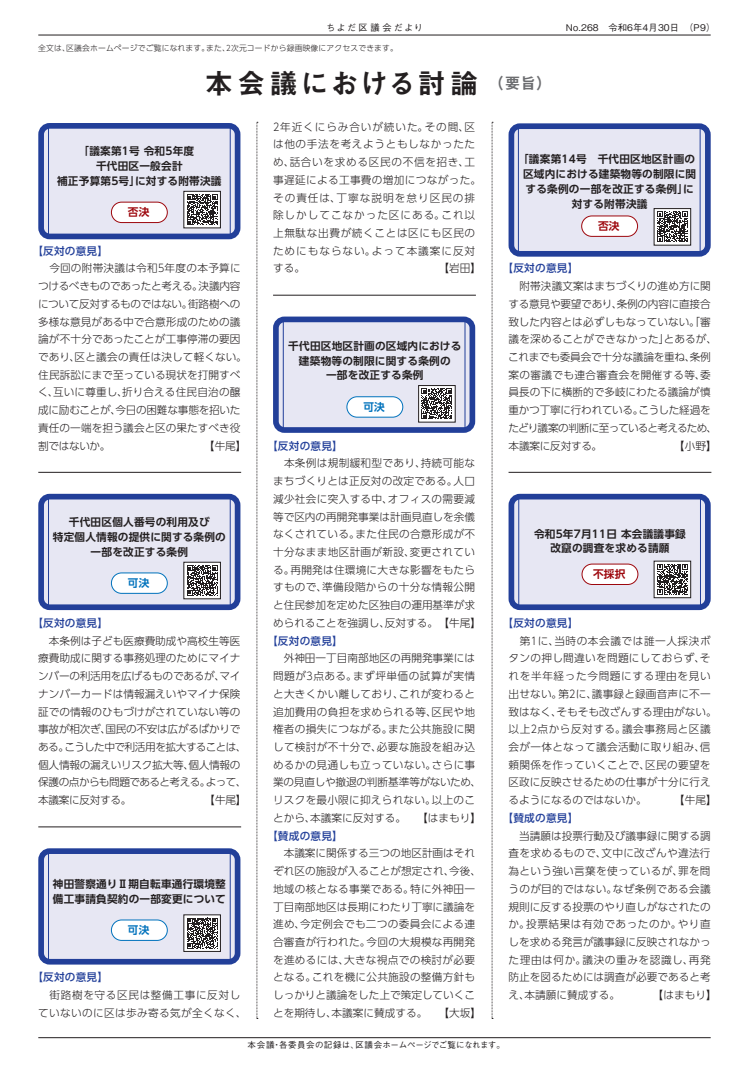
<style>
.page{position:relative;width:749px;height:1072px;background:#fff}
.page>*{position:absolute;margin:0;border:0;box-sizing:border-box;transform-origin:0 0}
.t1{font:28.3px "Midashi Go Pr 6 N MB31";letter-spacing:.08em;color:#231f20}
.t2{font:300 10.6px/17.7px "UD Shin Go Pro";letter-spacing:.01em;color:#231f20}
.t3{font:700 10.6px/14.9px "UD Shin Go Pr 6 N De";letter-spacing:.02em;color:#231f20;text-align:center}
.t4{font:300 10.6px/17.7px "UD Shin Go Pro";letter-spacing:-.025em;color:#231f20}
.t5{font:300 10.6px/17.7px "UD Shin Go Pro";letter-spacing:-.01em;color:#231f20}
.t6{font:300 10.6px/17.7px "UD Shin Go Pro";letter-spacing:.03em;color:#231f20}
.t7{font:300 10.6px/17.7px "UD Shin Go Pro";letter-spacing:.06em;color:#231f20;scale:.9 1}
.t8{font:500 10.6px "UD Shin Go Pro";letter-spacing:.02em;color:#223f99}
.t9{font:300 10.6px/17.7px "UD Shin Go Pro";letter-spacing:.035em;color:#231f20}
.t10{font:700 10.6px "UD Shin Go Pr 6 N De";letter-spacing:.02em;color:#9d070d}
.t11{font:700 10.6px "UD Shin Go Pr 6 N De";color:#0072bc}
.t12{font:500 9.2px "Gothic BBB Pro";letter-spacing:.02em;color:#231f20}
.t13{font:500 9.2px "Gothic BBB Pr 6 N";letter-spacing:.18em;color:#231f20}
.t14{font:500 8.5px "Gothic BBB Pr 6 N";letter-spacing:.015em;color:#231f20}
.t15{font:300 7.8px "UD Shin Go Pro";letter-spacing:.02em;color:#231f20}
</style>
<div class="page">
<div style="left:41px;top:126px;width:196px;height:110px;background:#e7e7f3;border-radius:9px"></div>
<div style="left:38px;top:123px;width:202px;height:116px;border:6px solid #223f99;border-radius:9px"></div>
<div style="left:111px;top:202px;width:56px;height:20px;background:#fff;border-radius:10px"></div>
<div style="left:111px;top:202px;width:57px;height:21px;border:1px solid #9d070d;border-radius:10px"></div>
<hr style="left:48px;top:124px;width:1px;height:114px;background:#223f99">
<hr style="left:230px;top:124px;width:1px;height:114px;background:#223f99">
<div style="left:41px;top:496px;width:196px;height:111px;background:#e7e7f3;border-radius:9px"></div>
<div style="left:38px;top:494px;width:202px;height:116px;border:6px solid #223f99;border-radius:9px"></div>
<div style="left:111px;top:573px;width:56px;height:20px;background:#fff;border-radius:10px"></div>
<div style="left:111px;top:572px;width:57px;height:22px;border:1px solid #0072bc;border-radius:10px"></div>
<hr style="left:48px;top:495px;width:1px;height:114px;background:#223f99">
<hr style="left:230px;top:495px;width:1px;height:114px;background:#223f99">
<div style="left:41px;top:851px;width:196px;height:110px;background:#e7e7f3;border-radius:9px"></div>
<div style="left:38px;top:848px;width:202px;height:116px;border:6px solid #223f99;border-radius:9px"></div>
<div style="left:111px;top:920px;width:56px;height:20px;background:#fff;border-radius:10px"></div>
<div style="left:111px;top:919px;width:57px;height:21px;border:1px solid #0072bc;border-radius:10px"></div>
<hr style="left:48px;top:849px;width:1px;height:114px;background:#223f99">
<hr style="left:230px;top:849px;width:1px;height:114px;background:#223f99">
<div style="left:276px;top:319px;width:196px;height:111px;background:#e7e7f3;border-radius:9px"></div>
<div style="left:273px;top:316px;width:202px;height:117px;border:6px solid #223f99;border-radius:9px"></div>
<div style="left:347px;top:397px;width:55px;height:20px;background:#fff;border-radius:10px"></div>
<div style="left:346px;top:396px;width:57px;height:21px;border:1px solid #0072bc;border-radius:10px"></div>
<hr style="left:283px;top:318px;width:1px;height:113px;background:#223f99">
<hr style="left:464px;top:318px;width:1px;height:113px;background:#223f99">
<div style="left:511px;top:126px;width:196px;height:128px;background:#e7e7f3;border-radius:9px"></div>
<div style="left:508px;top:123px;width:202px;height:134px;border:6px solid #223f99;border-radius:9px"></div>
<div style="left:581px;top:216px;width:56px;height:20px;background:#fff;border-radius:10px"></div>
<div style="left:581px;top:215px;width:56px;height:22px;border:1px solid #9d070d;border-radius:10px"></div>
<hr style="left:518px;top:125px;width:1px;height:131px;background:#223f99">
<hr style="left:699px;top:125px;width:1px;height:131px;background:#223f99">
<div style="left:511px;top:496px;width:196px;height:111px;background:#e7e7f3;border-radius:9px"></div>
<div style="left:508px;top:494px;width:202px;height:116px;border:6px solid #223f99;border-radius:9px"></div>
<div style="left:582px;top:564px;width:55px;height:20px;background:#fff;border-radius:10px"></div>
<div style="left:581px;top:563px;width:57px;height:22px;border:1px solid #9d070d;border-radius:10px"></div>
<hr style="left:518px;top:495px;width:1px;height:114px;background:#223f99">
<hr style="left:700px;top:495px;width:1px;height:114px;background:#223f99">
<svg style="left:256px;top:122px;width:2px;height:897px;background:#cac9ca"></svg>
<svg style="left:491px;top:122px;width:2px;height:897px;background:#cac9ca"></svg>
<svg style="left:186px;top:193px;width:32px;height:33px"></svg>
<svg style="left:187px;top:194px;width:30px;height:31px"></svg>
<svg style="left:186px;top:564px;width:32px;height:33px"></svg>
<svg style="left:187px;top:565px;width:30px;height:31px"></svg>
<div style="left:418px;top:385px;width:37px;height:37px;background:#fff"></div>
<svg style="left:421px;top:388px;width:31px;height:31px"></svg>
<div style="left:418px;top:385px;width:37px;height:37px;border:1px solid #231f20"></div>
<svg style="left:655px;top:210px;width:33px;height:33px"></svg>
<svg style="left:656px;top:211px;width:31px;height:31px"></svg>
<div style="left:654px;top:561px;width:36px;height:36px;background:#fff"></div>
<svg style="left:657px;top:564px;width:30px;height:31px"></svg>
<svg style="left:186px;top:916px;width:32px;height:33px"></svg>
<svg style="left:187px;top:917px;width:30px;height:31px"></svg>
<hr style="left:38px;top:472px;width:203px;height:1px;background:#231f20">
<hr style="left:273px;top:295px;width:203px;height:1px;background:#231f20">
<hr style="left:508px;top:472px;width:203px;height:1px;background:#231f20">
<hr style="left:38px;top:826px;width:203px;height:1px;background:#231f20">
<hr style="left:38px;top:35px;width:672px;height:1px;background:#231f20">
<hr style="left:38px;top:1037px;width:672px;height:1px;background:#231f20">
<p class="t13" style="left:326px;top:20px;width:98px">ちよだ区議会だより</p>
<p class="t12" style="left:565px;top:20px;width:151px">No.268　令和6年4月30日　（P9）</p>
<p class="t15" style="left:38px;top:41px;width:361px">全文は、区議会ホームページでご覧になれます。また、2次元コードから録画映像にアクセスできます。</p>
<h1 class="t1" style="left:204px;top:61px;width:348px">本会議における討論 <sup>（要旨）</sup></h1>
<p class="t3" style="left:57px;top:143px;width:166px">「議案第1号 令和5年度<br>千代田区一般会計<br>補正予算第5号」に対する附帯決議</p>
<p class="t10" style="left:128px;top:203px;width:23px">否決</p>
<p class="t8" style="left:32px;top:242px;width:77px">【反対の意見】</p>
<p class="t2" style="left:38px;top:259px;width:210px;text-indent:11px">今回の附帯決議は令和5年度の本予算につけるべきものであったと考える。決議内容について反対するものではない。街路樹への多様な意見がある中で合意形成のための議論が不十分であったことが工事停滞の要因であり、区と議会の責任は決して軽くない。住民訴訟にまで至っている現状を打開すべく、互いに尊重し、折り合える住民自治の醸成に励むことが、今日の困難な事態を招いた責任の一端を担う議会と区の果たすべき役割ではないか。</p>
<p class="t2" style="left:204px;top:436px;width:44px">【牛尾】</p>
<p class="t3" style="left:53px;top:514px;width:174px">千代田区個人番号の利用及び<br>特定個人情報の提供に関する条例の一部を改正する条例</p>
<p class="t11" style="left:128px;top:574px;width:23px">可決</p>
<p class="t8" style="left:32px;top:614px;width:77px">【反対の意見】</p>
<p class="t4" style="left:38px;top:631px;width:209px">　本条例は子ども医療費助成や高校生等医療費助成に関する事務処理のためにマイナンバーの利活用を広げるものであるが、マイナンバーカードは情報漏えいやマイナ保険証での情報のひもづけがされていない等の事故が相次ぎ、国民の不安は広がるばかりである。こうした中で利活用を拡大することは、個人情報の漏えいリスク拡大等、個人情報の保護の点からも問題であると考える。よって、本議案に反対する。</p>
<p class="t2" style="left:204px;top:791px;width:44px">【牛尾】</p>
<p class="t3" style="left:53px;top:876px;width:174px;text-align:left">神田警察通りⅡ期自転車通行環境整備工事請負契約の一部変更について</p>
<p class="t11" style="left:128px;top:921px;width:23px">可決</p>
<p class="t8" style="left:32px;top:968px;width:77px">【反対の意見】</p>
<p class="t9" style="left:38px;top:985px;width:209px">　街路樹を守る区民は整備工事に反対していないのに区は歩み寄る気が全くなく、</p>
<p class="t7" style="left:273px;top:117px;width:233px">2年近くにらみ合いが続いた。その間、区は他の手法を考えようともしなかったため、話合いを求める区民の不信を招き、工事遅延による工事費の増加につながった。その責任は、丁寧な説明を怠り区民の排除しかしてこなかった区にある。これ以上無駄な出費が続くことは区にも区民のためにもならない。よって本議案に反対する。</p>
<p class="t2" style="left:438px;top:259px;width:44px">【岩田】</p>
<p class="t3" style="left:288px;top:338px;width:174px">千代田区地区計画の区域内における建築物等の制限に関する条例の<br>一部を改正する条例</p>
<p class="t11" style="left:363px;top:398px;width:23px">可決</p>
<p class="t8" style="left:267px;top:437px;width:77px">【反対の意見】</p>
<p class="t2" style="left:273px;top:454px;width:209px">　本条例は規制緩和型であり、持続可能なまちづくりとは正反対の改定である。人口減少社会に突入する中、オフィスの需要減等で区内の再開発事業は計画見直しを余儀なくされている。また住民の合意形成が不十分なまま地区計画が新設、変更されている。再開発は住環境に大きな影響をもたらすもので、準備段階からの十分な情報公開と住民参加を定めた区独自の運用基準が求められることを強調し、反対する。【牛尾】</p>
<p class="t8" style="left:267px;top:632px;width:77px">【反対の意見】</p>
<p class="t2" style="left:273px;top:649px;width:209px">　外神田一丁目南部地区の再開発事業には問題が3点ある。まず坪単価の試算が実情と大きくかい離しており、これが変わると追加費用の負担を求められる等、区民や地権者の損失につながる。また公共施設に関して検討が不十分で、必要な施設を組み込めるかの見通しも立っていない。さらに事業の見直しや撤退の判断基準等がないため、リスクを最小限に抑えられない。以上のことから、本議案に反対する。 【はまもり】</p>
<p class="t8" style="left:267px;top:827px;width:77px">【賛成の意見】</p>
<p class="t2" style="left:273px;top:844px;width:209px">　本議案に関係する三つの地区計画はそれぞれ区の施設が入ることが想定され、今後、地域の核となる事業である。特に外神田一丁目南部地区は長期にわたり丁寧に議論を進め、今定例会でも二つの委員会による連合審査が行われた。今回の大規模な再開発を進めるには、大きな視点での検討が必要となる。これを機に公共施設の整備方針もしっかりと議論をした上で策定していくことを期待し、本議案に賛成する。 【大坂】</p>
<p class="t3" style="left:518px;top:151px;width:179px">「議案第14号　千代田区地区計画の区域内における建築物等の制限に関する条例の一部を改正する条例」に対する附帯決議</p>
<p class="t10" style="left:598px;top:217px;width:23px">否決</p>
<p class="t8" style="left:502px;top:260px;width:77px">【反対の意見】</p>
<p class="t5" style="left:508px;top:277px;width:210px">　附帯決議文案はまちづくりの進め方に関する意見や要望であり、条例の内容に直接合致した内容とは必ずしもなっていない。「審議を深めることができなかった」とあるが、これまでも委員会で十分な議論を重ね、条例案の審議でも連合審査会を開催する等、委員長の下に横断的で多岐にわたる議論が慎重かつ丁寧に行われている。こうした経過をたどり議案の判断に至っていると考えるため、本議案に反対する。</p>
<p class="t2" style="left:673px;top:436px;width:44px">【小野】</p>
<p class="t3" style="left:534px;top:526px;width:153px">令和5年7月11日 本会議議事録改竄の調査を求める請願</p>
<p class="t10" style="left:593px;top:565px;width:34px">不採択</p>
<p class="t8" style="left:502px;top:614px;width:77px">【反対の意見】</p>
<p class="t6" style="left:508px;top:631px;width:209px">　第1に、当時の本会議では誰一人採決ボタンの押し間違いを問題にしておらず、それを半年経った今問題にする理由を見い出せない。第2に、議事録と録画音声に不一致はなく、そもそも改ざんする理由がない。以上2点から反対する。議会事務局と区議会が一体となって議会活動に取り組み、信頼関係を作っていくことで、区民の要望を区政に反映させるための仕事が十分に行えるようになるのではないか。</p>
<p class="t2" style="left:673px;top:791px;width:44px">【牛尾】</p>
<p class="t8" style="left:502px;top:809px;width:77px">【賛成の意見】</p>
<p class="t2" style="left:508px;top:826px;width:204px;text-align:justify">　当請願は投票行動及び議事録に関する調査を求めるもので、文中に改ざんや違法行為という強い言葉を使っているが、罪を問うのが目的ではない。なぜ条例である会議規則に反する投票のやり直しがなされたのか。投票結果は有効であったのか。やり直しを求める発言が議事録に反映されなかった理由は何か。議決の重みを認識し、再発防止を図るためには調査が必要であると考え、本請願に賛成する。</p>
<p class="t2" style="left:652px;top:985px;width:65px">【はまもり】</p>
<p class="t14" style="left:247px;top:1038px;width:259px">本会議・各委員会の記録は、区議会ホームページでご覧になれます。</p>
</div>
